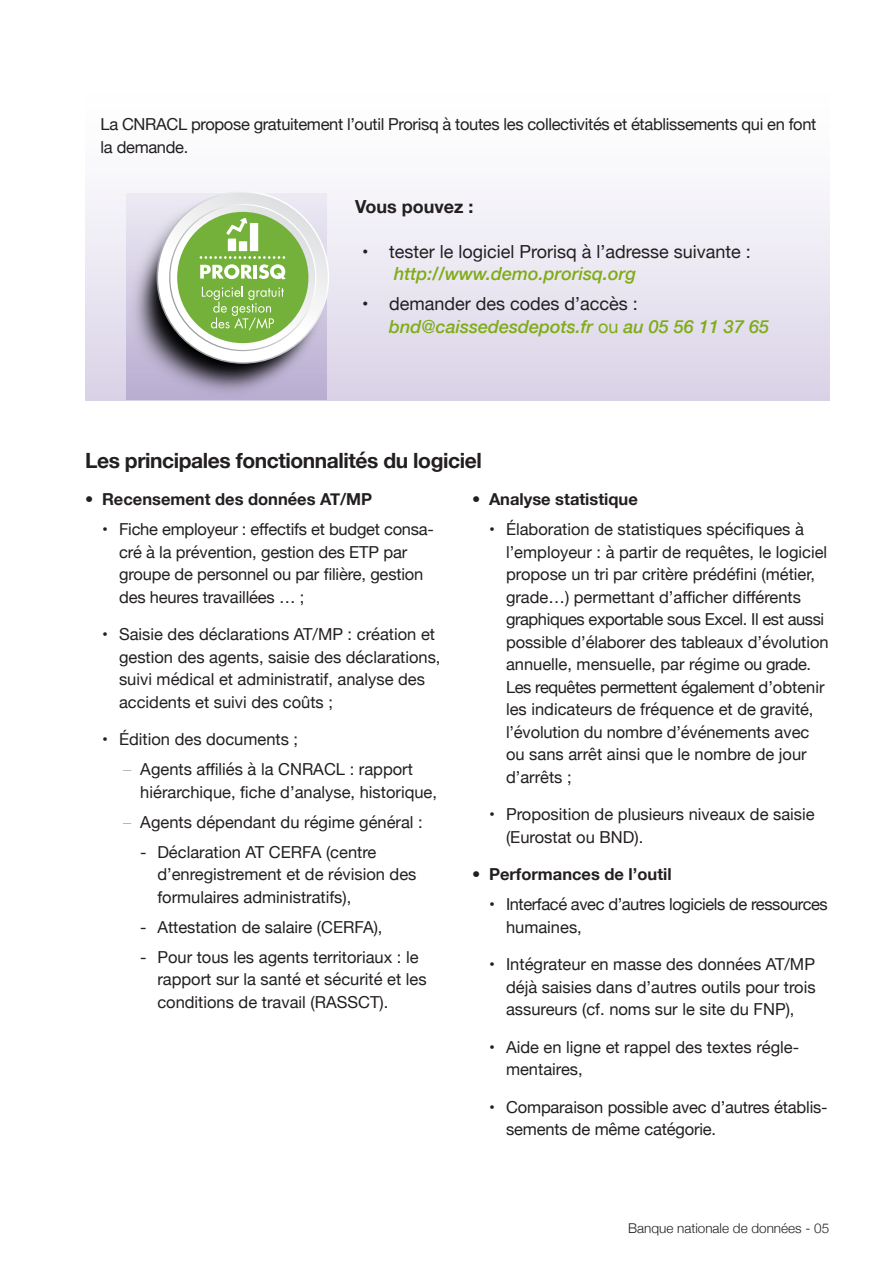
<style>
.page{position:relative;width:893px;height:1263px;background:#fff}
.page>*{position:absolute;margin:0;border:0;box-sizing:border-box;transform-origin:0 0}
.Titre_para_noirs{font:700 21px "Helvetica Neue";letter-spacing:-.02em;color:#231f20}
.t1{font:18px/22.5px "Helvetica Neue";color:#231f20}
.t2{font:italic 500 18px/22.5px "Helvetica Neue";color:#7fac15}
.Paragraphe_contenu{font:700 18px "Helvetica Neue";color:#231f20}
.liste_à_chiffres{font:16.5px/22.5px "Helvetica Neue";color:#231f20}
.liste_à_chiffres-2{font:16.5px/22.5px "Helvetica Neue";letter-spacing:-.02em;color:#231f20}
.t3{font:700 16.5px "Helvetica Neue";color:#231f20}
.liste_à_chiffres-3{font:16.5px/22.5px "Helvetica Neue";letter-spacing:-.025em;color:#231f20}
.t4{font:300 13.5px "Helvetica Neue";color:#231f20}
.s1{font-weight:500;font-style:italic;color:#7fac15}
.s2{font-weight:400;font-style:normal;color:#231f20}
.s3{font-weight:400;font-style:normal}
.s4{font-family:"Helvetica Neue LT";font-weight:900;font-stretch:condensed}
</style>
<div class="page">
<div style="left:85px;top:85px;width:744px;height:315px;background:linear-gradient(to bottom,#fff,#dbd4e8)"></div>
<svg style="left:126px;top:194px;width:201px;height:205px"></svg>
<p class="liste_à_chiffres-2" style="left:101px;top:114px;width:717px">La CNRACL propose gratuitement l’outil Prorisq à toutes les collectivités et établissements qui en font la demande.</p>
<p class="Paragraphe_contenu" style="left:355px;top:192px;width:120px">Vous pouvez :</p>
<p class="t1" style="left:394px;top:241px;width:358px;text-indent:-32px">• tester le logiciel Prorisq à l’adresse suivante : <span class="s1">http://www.demo.prorisq.org</span></p>
<p class="t2" style="left:389px;top:291px;width:381px;text-indent:-27px"><span class="s2">• demander des codes d’accès : </span>bnd@caissedesdepots.fr <span class="s3">ou</span> au 05 56 11 37 65</p>
<p class="Titre_para_noirs" style="left:85px;top:444px;width:398px">Les principales fonctionnalités du logiciel</p>
<p class="t3" style="left:85px;top:486px;width:289px"><span class="s4">•</span> Recensement des données AT/MP</p>
<p class="liste_à_chiffres" style="left:119px;top:519px;width:316px;text-indent:-17px">• Fiche employeur : effectifs et budget consa&shy;cré à la prévention, gestion des ETP par groupe de personnel ou par filière, gestion des heures travaillées … ;</p>
<p class="liste_à_chiffres" style="left:119px;top:624px;width:323px;text-indent:-17px">• Saisie des déclarations AT/MP : création et gestion des agents, saisie des déclarations, suivi médical et administratif, analyse des accidents et suivi des coûts ;</p>
<p class="liste_à_chiffres" style="left:102px;top:729px;width:198px">• Édition des documents ;</p>
<p class="liste_à_chiffres" style="left:140px;top:759px;width:298px;text-indent:-17px"><span class="s4">–</span> Agents affiliés à la CNRACL : rapport hiérarchique, fiche d’analyse, historique,</p>
<p class="liste_à_chiffres" style="left:123px;top:811px;width:301px"><span class="s4">–</span> Agents dépendant du régime général :</p>
<p class="liste_à_chiffres" style="left:157px;top:841px;width:261px;text-indent:-17px">- Déclaration AT CERFA (centre d’enregistrement et de révision des formulaires administratifs),</p>
<p class="liste_à_chiffres" style="left:140px;top:916px;width:244px">- Attestation de salaire (CERFA),</p>
<p class="liste_à_chiffres" style="left:157px;top:946px;width:271px;text-indent:-17px">- Pour tous les agents territoriaux : le rapport sur la santé et sécurité et les conditions de travail (RASSCT).</p>
<p class="t3" style="left:472px;top:486px;width:167px"><span class="s4">•</span> Analyse statistique</p>
<p class="liste_à_chiffres" style="left:506px;top:519px;width:324px;text-indent:-17px">• Élaboration de statistiques spécifiques à l’employeur : à partir de requêtes, le logiciel propose un tri par critère prédéfini (métier, grade…) permettant d’afficher différents graphiques exportable sous Excel. Il est aussi possible d’élaborer des tableaux d’évolution annuelle, mensuelle, par régime ou grade.<br>Les requêtes permettent également d’obtenir les indicateurs de fréquence et de gravité, l’évolution du nombre d’événements avec ou sans arrêt ainsi que le nombre de jour d’arrêts ;</p>
<p class="liste_à_chiffres" style="left:506px;top:804px;width:310px;text-indent:-17px">• Proposition de plusieurs niveaux de saisie (Eurostat ou BND).</p>
<p class="t3" style="left:472px;top:861px;width:201px"><span class="s4">•</span> Performances de l’outil</p>
<p class="liste_à_chiffres-3" style="left:506px;top:894px;width:323px;text-indent:-17px">• Interfacé avec d’autres logiciels de ressources humaines,</p>
<p class="liste_à_chiffres" style="left:506px;top:954px;width:311px;text-align:justify;text-indent:-17px">• Intégrateur en masse des données AT/MP déjà saisies dans d’autres outils pour trois assureurs (cf. noms sur le site du FNP),</p>
<p class="liste_à_chiffres" style="left:506px;top:1036px;width:295px;text-indent:-17px">• Aide en ligne et rappel des textes régle&shy;mentaires,</p>
<p class="liste_à_chiffres" style="left:506px;top:1096px;width:323px;text-indent:-17px">• Comparaison possible avec d’autres établis&shy;sements de même catégorie.</p>
<p class="t4" style="left:628px;top:1217px;width:203px">Banque nationale de données - 05</p>
</div>
